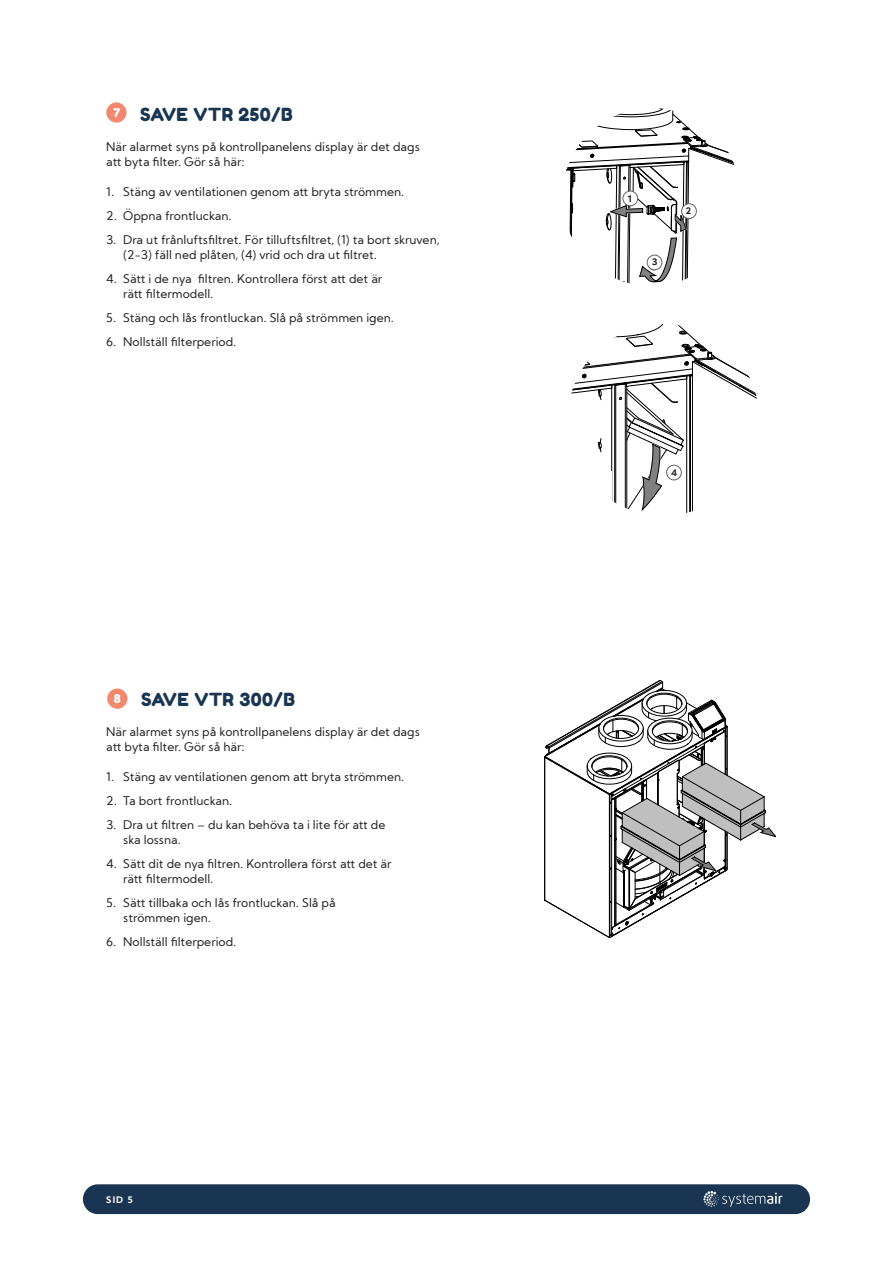
<style>
.page{position:relative;width:893px;height:1263px;background:#fff}
.page>*{position:absolute;margin:0;border:0;box-sizing:border-box;transform-origin:0 0}
.t1{font:18px "Fredoka One";letter-spacing:.025em;color:#193551}
.t2{font:12px/15px "Kumbh Sans";color:#231f20}
.t3{font:12px "Fredoka One";color:#fff}
.t4{font:700 9px "Kumbh Sans";color:#fff}
.t5{font:700 9px "Kumbh Sans";color:#231f20}
</style>
<div class="page">
<div style="left:83px;top:1184px;width:727px;height:30px;background:#193551;border-radius:15px"></div>
<svg style="left:703px;top:1191px;width:79px;height:16px"></svg>
<div style="left:106px;top:102px;width:21px;height:21px;background:#f2896e;border-radius:50%"></div>
<div style="left:107px;top:688px;width:20px;height:21px;background:#f2896e;border-radius:50%"></div>
<svg style="left:566px;top:108px;width:169px;height:176px"></svg>
<svg style="left:571px;top:324px;width:186px;height:189px"></svg>
<div style="left:599px;top:471px;width:12px;height:30px;background:#fff"></div>
<svg style="left:544px;top:680px;width:232px;height:258px"></svg>
<div style="left:682px;top:204px;width:14px;height:15px;background:#fff;border-radius:50%"></div>
<div style="left:681px;top:204px;width:16px;height:15px;border:1px solid #636366;border-radius:50%"></div>
<div style="left:647px;top:255px;width:15px;height:15px;background:#fff;border-radius:50%"></div>
<div style="left:647px;top:255px;width:15px;height:15px;border:1px solid #636366;border-radius:50%"></div>
<div style="left:623px;top:191px;width:15px;height:15px;background:#fff;border-radius:50%"></div>
<div style="left:623px;top:191px;width:15px;height:15px;border:1px solid #636366;border-radius:50%"></div>
<div style="left:667px;top:465px;width:14px;height:15px;background:#fff;border-radius:50%"></div>
<div style="left:666px;top:465px;width:16px;height:15px;border:1px solid #636366;border-radius:50%"></div>
<p class="t3" style="left:114px;top:105px;width:8px">7</p>
<p class="t1" style="left:140px;top:104px;width:154px">SAVE VTR 250/B</p>
<p class="t2" style="left:106px;top:139px;width:315px">När alarmet syns på kontrollpanelens display är det dags att byta filter. Gör så här:</p>
<p class="t2" style="left:106px;top:184px;width:300px">1. Stäng av ventilationen genom att bryta strömmen.</p>
<p class="t2" style="left:106px;top:208px;width:127px">2. Öppna frontluckan.</p>
<p class="t2" style="left:123px;top:232px;width:318px;text-indent:-17px">3. Dra ut frånluftsfiltret. För tilluftsfiltret, (1) ta bort skruven, (2-3) fäll ned plåten, (4) vrid och dra ut filtret.</p>
<p class="t2" style="left:123px;top:271px;width:260px;text-indent:-17px">4. Sätt i de nya filtren. Kontrollera först att det är rätt filtermodell.</p>
<p class="t2" style="left:106px;top:310px;width:289px">5. Stäng och lås frontluckan. Slå på strömmen igen.</p>
<p class="t2" style="left:106px;top:334px;width:132px">6. Nollställ filterperiod.</p>
<p class="t3" style="left:114px;top:691px;width:8px">8</p>
<p class="t1" style="left:141px;top:689px;width:155px">SAVE VTR 300/B</p>
<p class="t2" style="left:106px;top:724px;width:315px">När alarmet syns på kontrollpanelens display är det dags att byta filter. Gör så här:</p>
<p class="t2" style="left:106px;top:769px;width:300px">1. Stäng av ventilationen genom att bryta strömmen.</p>
<p class="t2" style="left:106px;top:793px;width:128px">2. Ta bort frontluckan.</p>
<p class="t2" style="left:123px;top:817px;width:264px;text-indent:-17px">3. Dra ut filtren – du kan behöva ta i lite för att de ska lossna.</p>
<p class="t2" style="left:123px;top:856px;width:270px;text-indent:-17px">4. Sätt dit de nya filtren. Kontrollera först att det är rätt filtermodell.</p>
<p class="t2" style="left:123px;top:895px;width:214px;text-indent:-17px">5. Sätt tillbaka och lås frontluckan. Slå på strömmen igen.</p>
<p class="t2" style="left:106px;top:934px;width:132px">6. Nollställ filterperiod.</p>
<p class="t4" style="left:106px;top:1194px;width:28px">SID 5</p>
<p class="t5" style="left:628px;top:193px;width:6px">1</p>
<p class="t5" style="left:652px;top:256px;width:7px">3</p>
<p class="t5" style="left:686px;top:205px;width:7px">2</p>
<p class="t5" style="left:671px;top:466px;width:7px">4</p>
</div>
